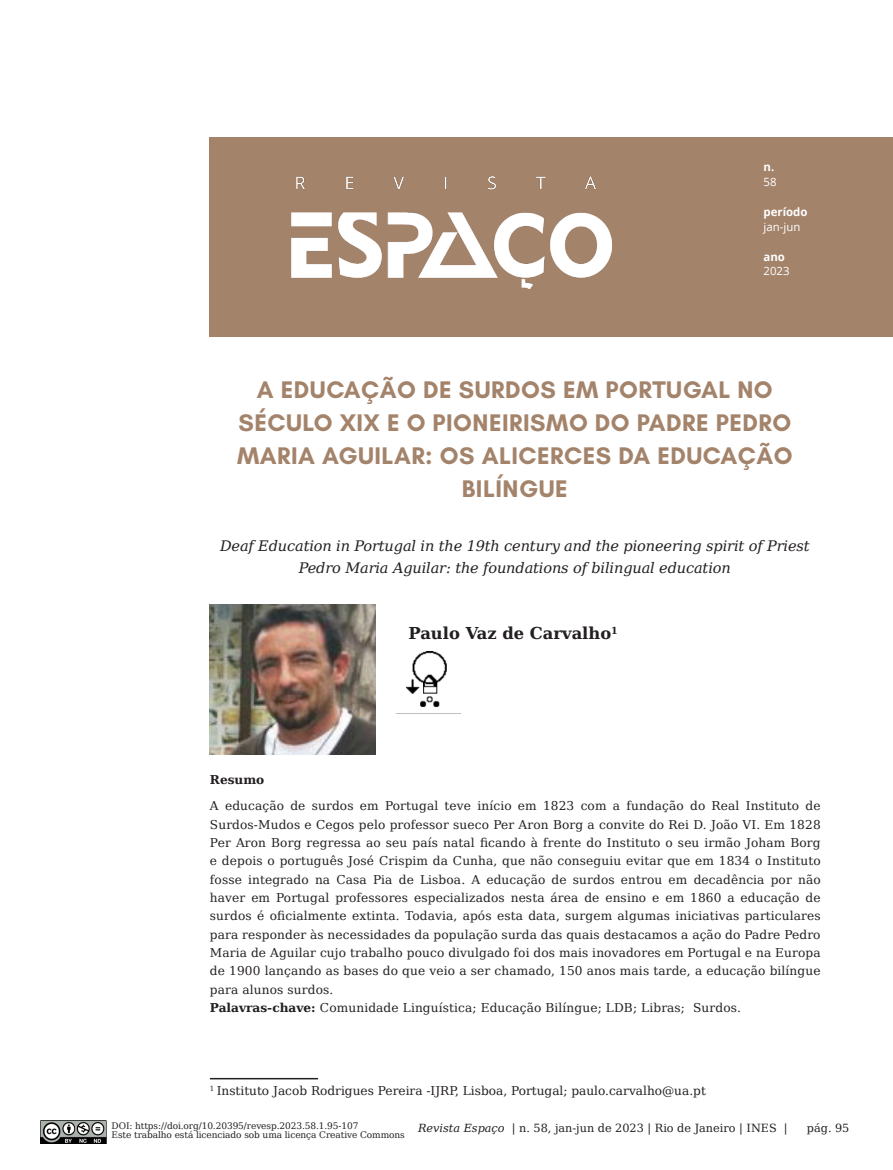
<style>
.page{position:relative;width:893px;height:1170px;background:#fff}
.page>*{position:absolute;margin:0;border:0;box-sizing:border-box;transform-origin:0 0}
.Titulo_abertura_materia{font:700 24.45px/32.8px "Glacial Indifference";letter-spacing:.02em;color:#a4836b;text-align:center}
.Autor_bold{font:700 16.35px "DejaVu Serif";color:#231f20}
.Bigode_abertura_materia{font:italic 14.55px/21.8px "DejaVu Serif";letter-spacing:-.01em;color:#231f20;text-align:center}
.TXT_Resumo{font:12.15px/18.3px "DejaVu Serif";letter-spacing:.01em;color:#231f20;text-align:justify}
.Footnote{font:12.15px "DejaVu Serif";color:#231f20}
.Titulo_Resumo_Abstract{font:12.15px "DejaVu Serif";letter-spacing:.01em;color:#231f20}
.Titulo_Resumo_Abstract-2{font:700 12.15px "DejaVu Serif";color:#231f20}
.t1{font:11.4px "Open Sans";color:#fff}
.t2{font:700 11.4px "Open Sans";color:#fff}
.t3{font:11.25px "DejaVu Serif";color:#231f20}
.t4{font:9px "DejaVu Serif";letter-spacing:-.01em;color:#231f20}
.s1{font-weight:700}
.s2{font-style:italic}
</style>
<div class="page">
<img style="left:406px;top:651px;width:44px;height:56px">
<img style="left:210px;top:604px;width:166px;height:150px">
<div style="left:209px;top:137px;width:684px;height:199px;background:#a4836b"></div>
<img style="left:291px;top:176px;width:320px;height:113px">
<hr style="left:210px;top:1077px;width:108px;height:2px;background:#231f20">
<img style="left:40px;top:1120px;width:67px;height:23px">
<p class="t2" style="left:764px;top:159px;width:12px">n.</p>
<p class="t1" style="left:764px;top:174px;width:15px">58</p>
<p class="t2" style="left:764px;top:204px;width:45px">período</p>
<p class="t1" style="left:764px;top:219px;width:38px">jan-jun</p>
<p class="t2" style="left:764px;top:248px;width:23px">ano</p>
<p class="t1" style="left:764px;top:263px;width:28px">2023</p>
<p class="Titulo_abertura_materia" style="left:237px;top:373px;width:557px">A EDUCAÇÃO DE SURDOS EM PORTUGAL NO<br>SÉCULO XIX E O PIONEIRISMO DO PADRE PEDRO<br>MARIA AGUILAR: OS ALICERCES DA EDUCAÇÃO<br>BILÍNGUE</p>
<p class="Bigode_abertura_materia" style="left:220px;top:535px;width:591px">Deaf Education in Portugal in the 19th century and the pioneering spirit of Priest<br>Pedro Maria Aguilar: the foundations of bilingual education</p>
<p class="Autor_bold" style="left:408px;top:620px;width:211px">Paulo Vaz de Carvalho<sup>1</sup></p>
<p class="Titulo_Resumo_Abstract-2" style="left:210px;top:769px;width:56px">Resumo</p>
<p class="TXT_Resumo" style="left:210px;top:796px;width:612px">A educação de surdos em Portugal teve início em 1823 com a fundação do Real Instituto de Surdos-Mudos e Cegos pelo professor sueco Per Aron Borg a convite do Rei D. João VI. Em 1828<br>Per Aron Borg regressa ao seu país natal ficando à frente do Instituto o seu irmão Joham Borg e depois o português José Crispim da Cunha, que não conseguiu evitar que em 1834 o Instituto fosse integrado na Casa Pia de Lisboa. A educação de surdos entrou em decadência por não haver em Portugal professores especializados nesta área de ensino e em 1860 a educação de surdos é oficialmente extinta. Todavia, após esta data, surgem algumas iniciativas particulares para responder às necessidades da população surda das quais destacamos a ação do Padre Pedro Maria de Aguilar cujo trabalho pouco divulgado foi dos mais inovadores em Portugal e na Europa de 1900 lançando as bases do que veio a ser chamado, 150 anos mais tarde, a educação bilíngue para alunos surdos.</p>
<p class="Titulo_Resumo_Abstract" style="left:210px;top:998px;width:533px"><span class="s1">Palavras-chave:</span> Comunidade Linguística; Educação Bilíngue; LDB; Libras; Surdos.</p>
<p class="Footnote" style="left:210px;top:1081px;width:497px"><sup>1</sup> Instituto Jacob Rodrigues Pereira -IJRP, Lisboa, Portugal; paulo.carvalho@ua.pt</p>
<p class="t4" style="left:112px;top:1119px;width:248px">DOI: https://doi.org/10.20395/revesp.2023.58.1.95-107</p>
<p class="t4" style="left:112px;top:1128px;width:295px">Este trabalho está licenciado sob uma licença Creative Commons</p>
<p class="t3" style="left:418px;top:1119px;width:371px"><span class="s2">Revista Espaço</span> | n. 58, jan-jun de 2023 | Rio de Janeiro | INES |</p>
<p class="t3" style="left:807px;top:1119px;width:44px">pág. 95</p>
</div>
